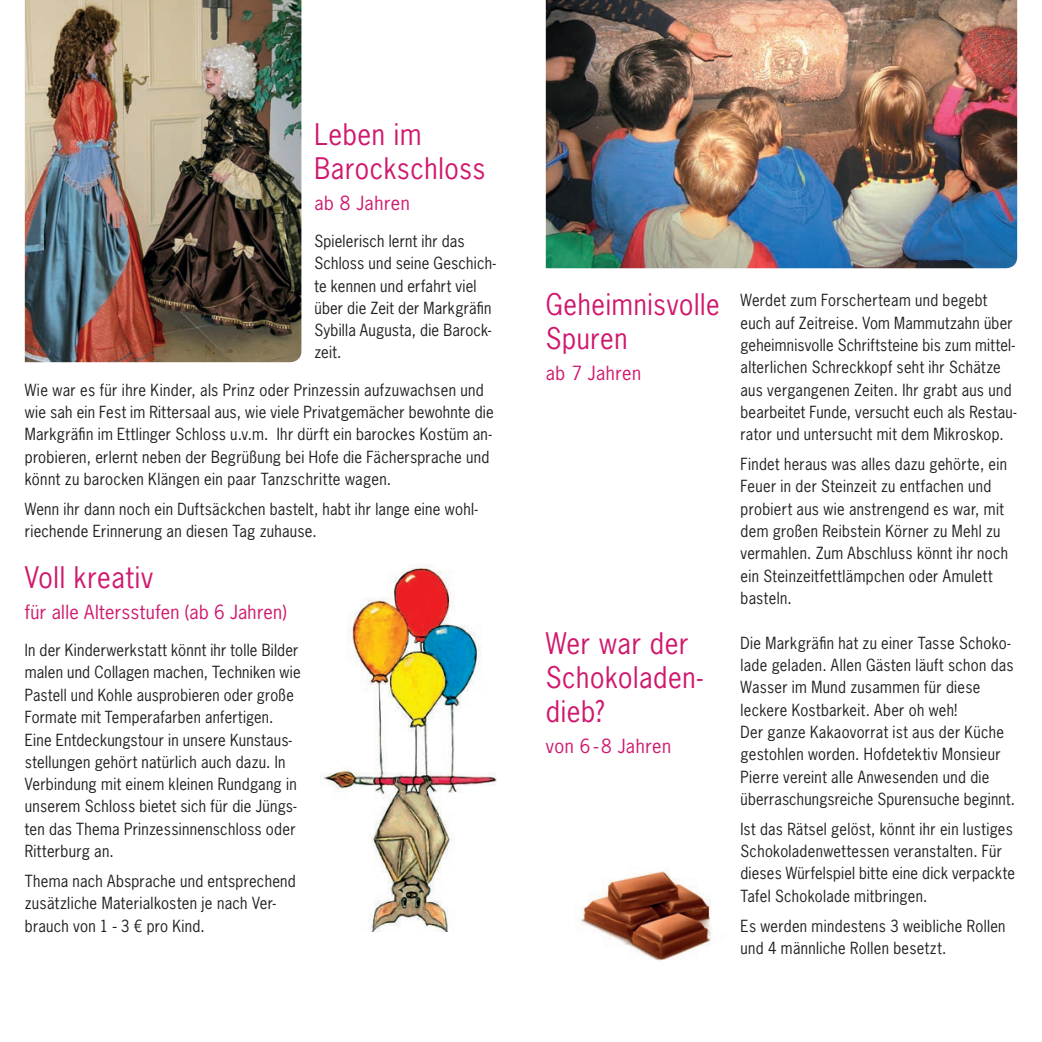
<style>
.page{position:relative;width:1042px;height:1042px;background:#fff}
.page>*{position:absolute;margin:0;border:0;box-sizing:border-box;transform-origin:0 0}
.t1{font:28px/33.6px "News Gothic Std";letter-spacing:.025em;color:#d0196e;scale:.96 1}
.t2{font:28px/33.6px "News Gothic Std";letter-spacing:.025em;color:#d0196e;scale:.95 1}
.t3{font:18.38px "News Gothic Std";letter-spacing:.025em;color:#d0196e}
.t4{font:15.75px/22.4px "News Gothic Std";letter-spacing:.02em;color:#231f20;scale:.95 1}
.t5{font:15.75px/22.4px "News Gothic Std";letter-spacing:.02em;color:#231f20;scale:.94 1}
</style>
<div class="page">
<img style="left:25px;top:0;width:276px;height:362px">
<img style="left:323px;top:566px;width:173px;height:365px">
<img style="left:546px;top:0;width:471px;height:268px">
<img style="left:579px;top:871px;width:132px;height:90px">
<h1 class="t1" style="left:314px;top:118px;width:180px">Leben im<br>Barockschloss</h1>
<p class="t3" style="left:314px;top:192px;width:97px">ab 8 Jahren</p>
<p class="t4" style="left:314px;top:230px;width:192px">Spielerisch lernt ihr das<br>Schloss und seine Geschich&shy;te kennen und erfahrt viel über die Zeit der Markgräfin<br>Sybilla Augusta, die Barock&shy;zeit.</p>
<p class="t4" style="left:25px;top:378px;width:495px">Wie war es für ihre Kinder, als Prinz oder Prinzessin aufzuwachsen und wie sah ein Fest im Rittersaal aus, wie viele Privatgemächer bewohnte die Markgräfin im Ettlinger Schloss u.v.m. Ihr dürft ein barockes Kostüm an&shy;probieren, erlernt neben der Begrüßung bei Hofe die Fächersprache und könnt zu barocken Klängen ein paar Tanzschritte wagen.</p>
<p class="t4" style="left:25px;top:497px;width:478px">Wenn ihr dann noch ein Duftsäckchen bastelt, habt ihr lange eine wohl&shy;riechende Erinnerung an diesen Tag zuhause.</p>
<h1 class="t1" style="left:25px;top:560px;width:135px">Voll kreativ</h1>
<p class="t3" style="left:25px;top:600px;width:264px">für alle Altersstufen (ab 6 Jahren)</p>
<p class="t4" style="left:25px;top:639px;width:292px">In der Kinderwerkstatt könnt ihr tolle Bilder malen und Collagen machen, Techniken wie Pastell und Kohle ausprobieren oder große Formate mit Temperafarben anfertigen.<br>Eine Entdeckungstour in unsere Kunstaus&shy;stellungen gehört natürlich auch dazu. In Verbindung mit einem kleinen Rundgang in unserem Schloss bietet sich für die Jüngs&shy;ten das Thema Prinzessinnenschloss oder Ritterburg an.</p>
<p class="t4" style="left:25px;top:869px;width:287px">Thema nach Absprache und entsprechend zusätzliche Materialkosten je nach Ver&shy;brauch von 1 – 3 € pro Kind.</p>
<h1 class="t2" style="left:546px;top:288px;width:185px">Geheimnisvolle<br>Spuren</h1>
<p class="t3" style="left:546px;top:361px;width:97px">ab 7 Jahren</p>
<h1 class="t1" style="left:546px;top:627px;width:165px">Wer war der<br>Schokoladen&shy;dieb?</h1>
<p class="t3" style="left:546px;top:734px;width:127px">von 6 – 8 Jahren</p>
<p class="t5" style="left:740px;top:289px;width:295px">Werdet zum Forscherteam und begebt euch auf Zeitreise. Vom Mammutzahn über geheimnisvolle Schriftsteine bis zum mittel&shy;alterlichen Schreckkopf seht ihr Schätze aus vergangenen Zeiten. Ihr grabt aus und bearbeitet Funde, versucht euch als Restau&shy;rator und untersucht mit dem Mikroskop.</p>
<p class="t5" style="left:740px;top:453px;width:286px">Findet heraus was alles dazu gehörte, ein Feuer in der Steinzeit zu entfachen und probiert aus wie anstrengend es war, mit dem großen Reibstein Körner zu Mehl zu vermahlen. Zum Abschluss könnt ihr noch ein Steinzeitfettlämpchen oder Amulett basteln.</p>
<p class="t5" style="left:740px;top:631px;width:293px">Die Markgräfin hat zu einer Tasse Schoko&shy;lade geladen. Allen Gästen läuft schon das Wasser im Mund zusammen für diese leckere Kostbarkeit. Aber oh weh!<br>Der ganze Kakaovorrat ist aus der Küche gestohlen worden. Hofdetektiv Monsieur Pierre vereint alle Anwesenden und die überraschungsreiche Spurensuche beginnt.</p>
<p class="t5" style="left:740px;top:817px;width:293px">Ist das Rätsel gelöst, könnt ihr ein lustiges Schokoladenwettessen veranstalten. Für dieses Würfelspiel bitte eine dick verpackte Tafel Schokolade mitbringen.</p>
<p class="t5" style="left:740px;top:914px;width:283px">Es werden mindestens 3 weibliche Rollen und 4 männliche Rollen besetzt.</p>
</div>
